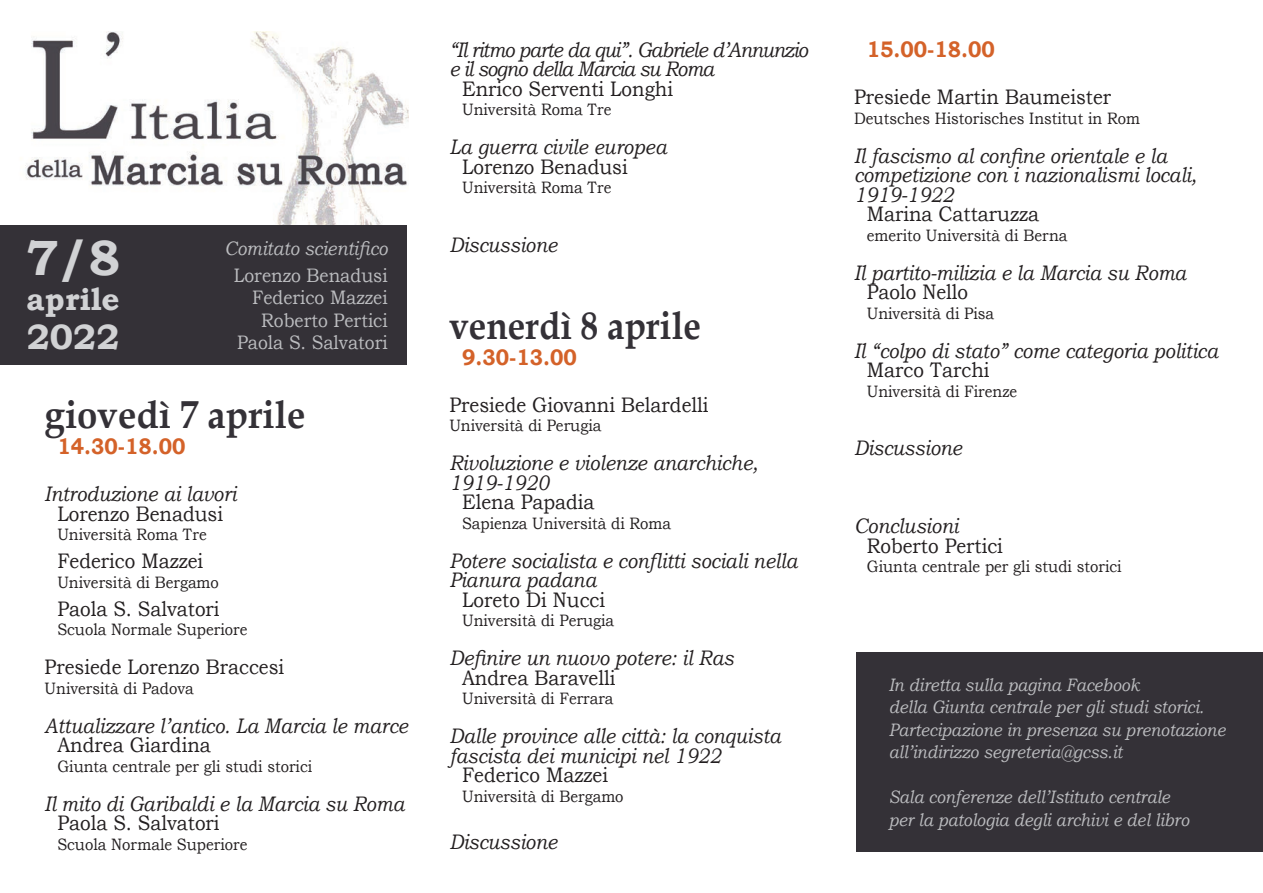
<style>
.page{position:relative;width:1263px;height:893px;background:#fff}
.page>*{position:absolute;margin:0;border:0;box-sizing:border-box;transform-origin:0 0}
.t1{font:700 49.5px "Bookman Old Style";color:#d1d2d4}
.t2{font:700 39px "Book Antiqua";color:#343137;scale:.9 1}
.t3{font:700 39px "Book Antiqua";color:#343137;scale:.94 1}
.t4{font:700 35.25px "Bookman Old Style";color:#d1d2d4}
.t5{font:700 31.5px "Bookman Old Style";color:#d1d2d4}
.t6{font:700 22.5px "Bookman Old Style";color:#d46229;scale:.9 1}
.t7{font:italic 21px/19.5px "Bookman Old Style";color:#231f20;scale:.9 1}
.t8{font:21px "Bookman Old Style";color:#231f20;scale:.9 1}
.t9{font:italic 21px/19.5px "Bookman Old Style";letter-spacing:-.04em;color:#231f20;scale:.9 1}
.t10{font:19.5px/22.5px "Bookman Old Style";color:#bcbdc0;text-align:right;scale:.9 1}
.t11{font:italic 19.5px "Bookman Old Style";color:#bcbdc0;scale:.9 1}
.t12{font:italic 18px/22.5px "Bookman Old Style";color:#bcbdc0;scale:.9 1}
.t13{font:16.5px "Bookman Old Style";color:#231f20;scale:.9 1}
</style>
<div class="page">
<div style="left:856px;top:652px;width:407px;height:199px;background:#343137"></div>
<div style="left:0;top:225px;width:406px;height:140px;background:#343137"></div>
<img style="left:25px;top:32px;width:384px;height:193px">
<h1 class="t1" style="left:26px;top:229px;width:97px">7/8</h1>
<h3 class="t5" style="left:27px;top:280px;width:95px">aprile</h3>
<h3 class="t4" style="left:27px;top:316px;width:95px">2022</h3>
<p class="t11" style="left:224px;top:237px;width:183px">Comitato scientifico</p>
<p class="t10" style="left:234px;top:264px;width:172px">Lorenzo Benadusi<br>Federico Mazzei<br>Roberto Pertici<br>Paola S. Salvatori</p>
<h2 class="t3" style="left:45px;top:392px;width:279px">giovedì 7 aprile</h2>
<p class="t6" style="left:57px;top:433px;width:144px">14.30-18.00</p>
<p class="t7" style="left:45px;top:484px;width:214px">Introduzione ai lavori</p>
<p class="t8" style="left:57px;top:501px;width:186px">Lorenzo Benadusi</p>
<p class="t13" style="left:57px;top:525px;width:168px">Università Roma Tre</p>
<p class="t8" style="left:57px;top:549px;width:164px">Federico Mazzei</p>
<p class="t13" style="left:57px;top:572px;width:181px">Università di Bergamo</p>
<p class="t8" style="left:57px;top:596px;width:182px">Paola S. Salvatori</p>
<p class="t13" style="left:57px;top:620px;width:213px">Scuola Normale Superiore</p>
<p class="t8" style="left:45px;top:655px;width:268px">Presiede Lorenzo Braccesi</p>
<p class="t13" style="left:45px;top:678px;width:167px">Università di Padova</p>
<p class="t7" style="left:45px;top:716px;width:405px">Attualizzare l’antico. La Marcia le marce</p>
<p class="t8" style="left:57px;top:733px;width:172px">Andrea Giardina</p>
<p class="t13" style="left:57px;top:756px;width:285px">Giunta centrale per gli studi storici</p>
<p class="t7" style="left:45px;top:794px;width:401px">Il mito di Garibaldi e la Marcia su Roma</p>
<p class="t8" style="left:57px;top:811px;width:182px">Paola S. Salvatori</p>
<p class="t13" style="left:57px;top:834px;width:213px">Scuola Normale Superiore</p>
<p class="t9" style="left:449px;top:40px;width:400px">“Il ritmo parte da qui”. Gabriele d’Annunzio e il sogno della Marcia su Roma</p>
<p class="t8" style="left:462px;top:77px;width:236px">Enrico Serventi Longhi</p>
<p class="t13" style="left:462px;top:100px;width:168px">Università Roma Tre</p>
<p class="t7" style="left:449px;top:137px;width:243px">La guerra civile europea</p>
<p class="t8" style="left:462px;top:155px;width:186px">Lorenzo Benadusi</p>
<p class="t13" style="left:462px;top:178px;width:168px">Università Roma Tre</p>
<p class="t7" style="left:449px;top:235px;width:122px">Discussione</p>
<h2 class="t2" style="left:449px;top:303px;width:281px">venerdì 8 aprile</h2>
<p class="t6" style="left:462px;top:343px;width:129px">9.30-13.00</p>
<p class="t8" style="left:449px;top:392px;width:289px">Presiede Giovanni Belardelli</p>
<p class="t13" style="left:449px;top:416px;width:170px">Università di Perugia</p>
<p class="t7" style="left:449px;top:453px;width:345px">Rivoluzione e violenze anarchiche,<br>1919-1920</p>
<p class="t8" style="left:462px;top:490px;width:148px">Elena Papadia</p>
<p class="t13" style="left:462px;top:514px;width:234px">Sapienza Università di Roma</p>
<p class="t7" style="left:449px;top:551px;width:388px">Potere socialista e conflitti sociali nella<br>Pianura padana</p>
<p class="t8" style="left:462px;top:587px;width:160px">Loreto Di Nucci</p>
<p class="t13" style="left:462px;top:611px;width:170px">Università di Perugia</p>
<p class="t7" style="left:449px;top:648px;width:317px">Definire un nuovo potere: il Ras</p>
<p class="t8" style="left:462px;top:665px;width:172px">Andrea Baravelli</p>
<p class="t13" style="left:462px;top:689px;width:170px">Università di Ferrara</p>
<p class="t7" style="left:449px;top:726px;width:370px">Dalle province alle città: la conquista fascista dei municipi nel 1922</p>
<p class="t8" style="left:462px;top:763px;width:164px">Federico Mazzei</p>
<p class="t13" style="left:462px;top:787px;width:181px">Università di Bergamo</p>
<p class="t7" style="left:449px;top:832px;width:122px">Discussione</p>
<p class="t6" style="left:867px;top:36px;width:144px">15.00-18.00</p>
<p class="t8" style="left:854px;top:85px;width:287px">Presiede Martin Baumeister</p>
<p class="t13" style="left:854px;top:108px;width:319px">Deutsches Historisches Institut in Rom</p>
<p class="t7" style="left:854px;top:146px;width:382px">Il fascismo al confine orientale e la competizione con i nazionalismi locali,<br>1919-1922</p>
<p class="t8" style="left:867px;top:202px;width:193px">Marina Cattaruzza</p>
<p class="t13" style="left:867px;top:225px;width:224px">emerito Università di Berna</p>
<p class="t7" style="left:854px;top:263px;width:371px">Il partito-milizia e la Marcia su Roma</p>
<p class="t8" style="left:867px;top:280px;width:114px">Paolo Nello</p>
<p class="t13" style="left:867px;top:303px;width:143px">Università di Pisa</p>
<p class="t7" style="left:854px;top:341px;width:406px">Il “colpo di stato” come categoria politica</p>
<p class="t8" style="left:867px;top:358px;width:138px">Marco Tarchi</p>
<p class="t13" style="left:867px;top:381px;width:169px">Università di Firenze</p>
<p class="t7" style="left:854px;top:438px;width:122px">Discussione</p>
<p class="t7" style="left:854px;top:516px;width:117px">Conclusioni</p>
<p class="t8" style="left:867px;top:533px;width:153px">Roberto Pertici</p>
<p class="t13" style="left:867px;top:557px;width:285px">Giunta centrale per gli studi storici</p>
<p class="t12" style="left:889px;top:674px;width:376px">In diretta sulla pagina Facebook<br>della Giunta centrale per gli studi storici.<br>Partecipazione in presenza su prenotazione all’indirizzo segreteria@gcss.it</p>
<p class="t12" style="left:889px;top:786px;width:335px">Sala conferenze dell’Istituto centrale per la patologia degli archivi e del libro</p>
</div>
